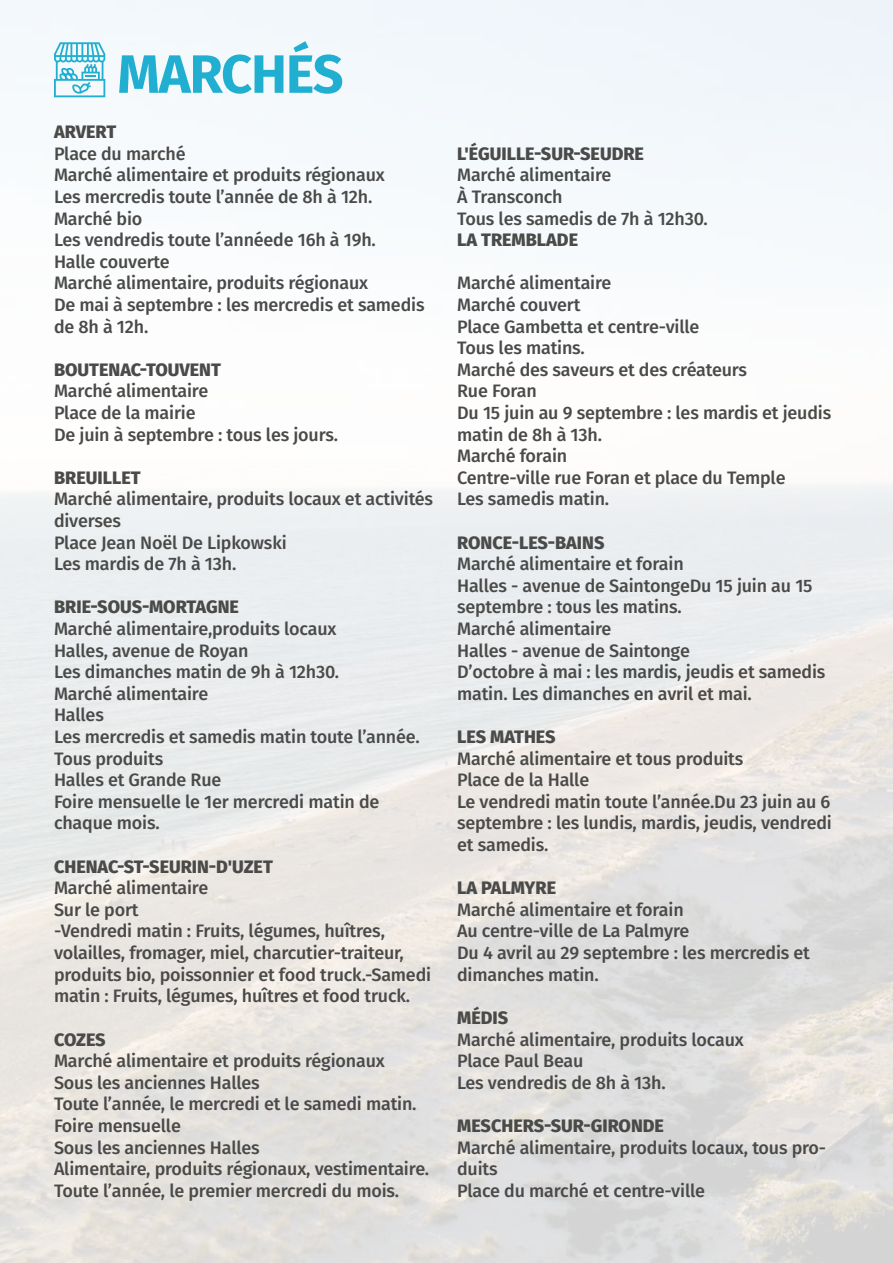
<style>
.page{position:relative;width:893px;height:1263px;background:#fff}
.page>*{position:absolute;margin:0;border:0;box-sizing:border-box;transform-origin:0 0}
.t1{font:700 54px "Fira Sans";letter-spacing:-.02em;color:#20afd0}
.t2{font:500 18px/21.6px "Fira Sans";letter-spacing:-.01em;color:#4a4a49}
.t3{font:800 18px "Fira Sans";color:#4a4a49}
</style>
<div class="page">
<svg style="left:54px;top:42px;width:51px;height:55px"></svg>
<h1 class="t1" style="left:117px;top:29px;width:228px">MARCHÉS</h1>
<p class="t3" style="left:54px;top:116px;width:64px">ARVERT</p>
<p class="t2" style="left:54px;top:142px;width:372px">Place du marché<br>Marché alimentaire et produits régionaux<br>Les mercredis toute l’année de 8h à 12h.<br>Marché bio<br>Les vendredis toute l’annéede 16h à 19h.<br>Halle couverte<br>Marché alimentaire, produits régionaux<br>De mai à septembre : les mercredis et samedis de 8h à 12h.</p>
<p class="t3" style="left:54px;top:354px;width:168px">BOUTENAC-TOUVENT</p>
<p class="t2" style="left:54px;top:379px;width:285px">Marché alimentaire<br>Place de la mairie<br>De juin à septembre : tous les jours.</p>
<p class="t3" style="left:54px;top:462px;width:88px">BREUILLET</p>
<p class="t2" style="left:54px;top:487px;width:381px">Marché alimentaire, produits locaux et activités diverses<br>Place Jean Noël De Lipkowski<br>Les mardis de 7h à 13h.</p>
<p class="t3" style="left:54px;top:592px;width:186px">BRIE-SOUS-MORTAGNE</p>
<p class="t2" style="left:54px;top:617px;width:367px">Marché alimentaire,produits locaux<br>Halles, avenue de Royan<br>Les dimanches matin de 9h à 12h30.<br>Marché alimentaire<br>Halles<br>Les mercredis et samedis matin toute l’année.<br>Tous produits<br>Halles et Grande Rue<br>Foire mensuelle le 1er mercredi matin de chaque mois.</p>
<p class="t3" style="left:54px;top:851px;width:220px">CHENAC-ST-SEURIN-D'UZET</p>
<p class="t2" style="left:54px;top:876px;width:379px">Marché alimentaire<br>Sur le port<br>-Vendredi matin : Fruits, légumes, huîtres, volailles, fromager, miel, charcutier-traiteur, produits bio, poissonnier et food truck.-Samedi matin : Fruits, légumes, huîtres et food truck.</p>
<p class="t3" style="left:54px;top:1024px;width:53px">COZES</p>
<p class="t2" style="left:54px;top:1049px;width:377px">Marché alimentaire et produits régionaux<br>Sous les anciennes Halles<br>Toute l’année, le mercredi et le samedi matin.<br>Foire mensuelle<br>Sous les anciennes Halles<br>Alimentaire, produits régionaux, vestimentaire.<br>Toute l’année, le premier mercredi du mois.</p>
<p class="t3" style="left:457px;top:138px;width:188px">L'ÉGUILLE-SUR-SEUDRE</p>
<p class="t2" style="left:457px;top:163px;width:252px">Marché alimentaire<br>À Transconch<br>Tous les samedis de 7h à 12h30.</p>
<p class="t3" style="left:457px;top:224px;width:122px">LA TREMBLADE</p>
<p class="t2" style="left:457px;top:271px;width:376px">Marché alimentaire<br>Marché couvert<br>Place Gambetta et centre-ville<br>Tous les matins.<br>Marché des saveurs et des créateurs<br>Rue Foran<br>Du 15 juin au 9 septembre : les mardis et jeudis matin de 8h à 13h.<br>Marché forain<br>Centre-ville rue Foran et place du Temple<br>Les samedis matin.</p>
<p class="t3" style="left:457px;top:527px;width:149px">RONCE-LES-BAINS</p>
<p class="t2" style="left:457px;top:552px;width:370px">Marché alimentaire et forain<br>Halles - avenue de SaintongeDu 15 juin au 15 septembre : tous les matins.<br>Marché alimentaire<br>Halles - avenue de Saintonge<br>D’octobre à mai : les mardis, jeudis et samedis matin. Les dimanches en avril et mai.</p>
<p class="t3" style="left:457px;top:721px;width:100px">LES MATHES</p>
<p class="t2" style="left:457px;top:747px;width:376px">Marché alimentaire et tous produits<br>Place de la Halle<br>Le vendredi matin toute l’année.Du 23 juin au 6 septembre : les lundis, mardis, jeudis, vendredi et samedis.</p>
<p class="t3" style="left:457px;top:872px;width:100px">LA PALMYRE</p>
<p class="t2" style="left:457px;top:898px;width:354px">Marché alimentaire et forain<br>Au centre-ville de La Palmyre<br>Du 4 avril au 29 septembre : les mercredis et dimanches matin.</p>
<p class="t3" style="left:457px;top:1002px;width:53px">MÉDIS</p>
<p class="t2" style="left:457px;top:1027px;width:288px">Marché alimentaire, produits locaux<br>Place Paul Beau<br>Les vendredis de 8h à 13h.</p>
<p class="t3" style="left:457px;top:1110px;width:208px">MESCHERS-SUR-GIRONDE</p>
<p class="t2" style="left:457px;top:1135px;width:371px">Marché alimentaire, produits locaux, tous pro&shy;duits<br>Place du marché et centre-ville</p>
</div>
